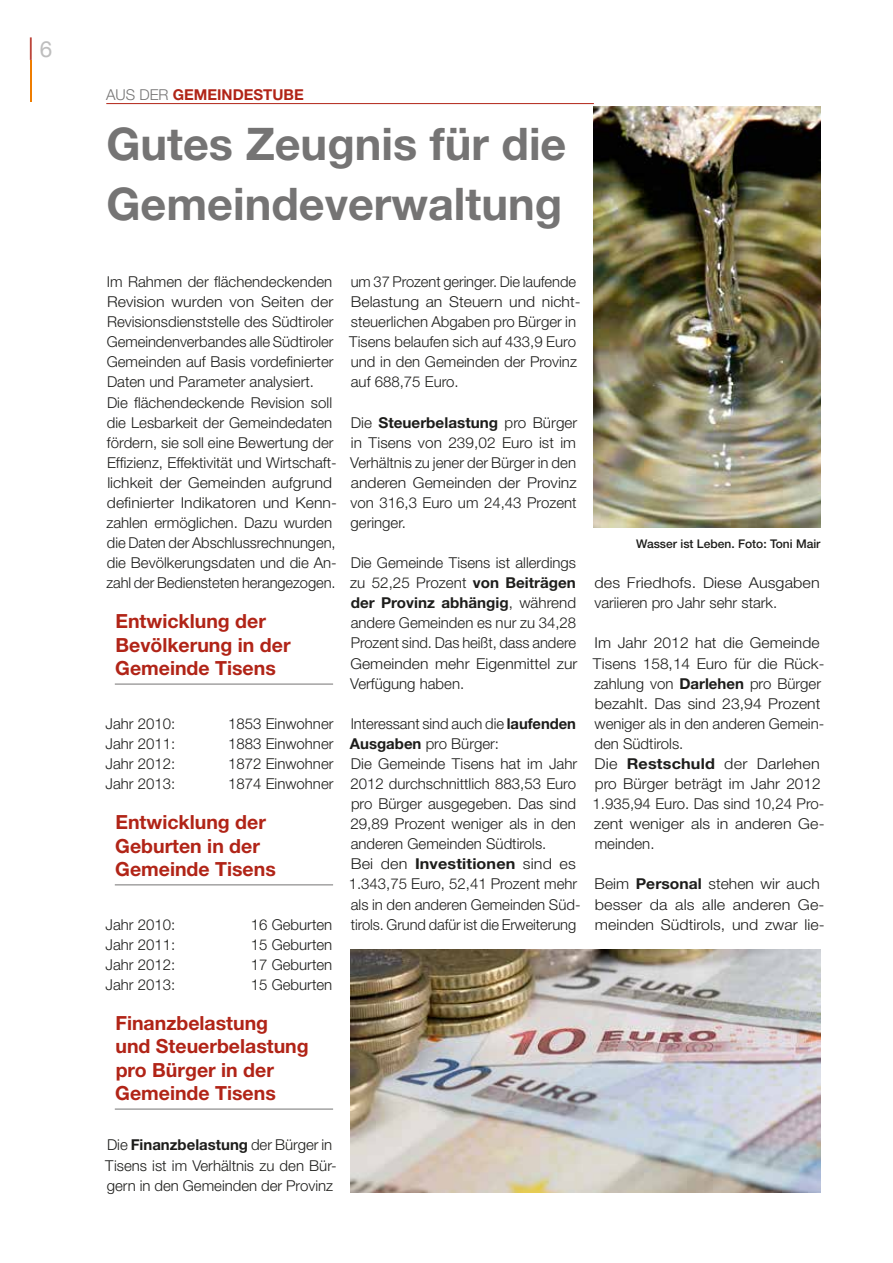
<style>
.page{position:relative;width:893px;height:1263px;background:#fff}
.page>*{position:absolute;margin:0;border:0;box-sizing:border-box;transform-origin:0 0}
.t1{font:700 45px/60px "Helvetica Neue";color:#757474}
.t2{font:22.5px "Helvetica Neue";color:#b12417}
.t3{font:700 19.5px/23.4px "Helvetica Neue";color:#b12417}
.t4{font:300 15px/20.1px "Helvetica Neue";color:#1d1d1b}
.t5{font:300 15px/20.1px "Helvetica Neue";color:#1d1d1b;scale:1.05 1}
.t6{font:300 15px/20.1px "Helvetica Neue";color:#1d1d1b;scale:1.04 1}
.t7{font:300 15px/20.1px "Helvetica Neue";color:#1d1d1b;scale:1.08 1}
.t8{font:700 15px "Helvetica Neue";color:#b12417}
.t9{font:500 12px "Helvetica Neue";color:#1d1d1b}
.s1{color:#bebebe}
.s2{font-weight:300;color:#757474}
.s3{font-weight:700}
</style>
<div class="page">
<hr style="left:106px;top:103px;width:488px;height:1px;background:#b12417">
<hr style="left:115px;top:684px;width:218px;height:1px;background:#757474">
<hr style="left:115px;top:884px;width:218px;height:1px;background:#757474">
<hr style="left:115px;top:1109px;width:218px;height:1px;background:#757474">
<img style="left:594px;top:106px;width:227px;height:422px">
<img style="left:350px;top:950px;width:471px;height:242px">
<hr style="left:30px;top:60px;width:2px;height:41px;background:#ef7d00">
<h2 class="t2" style="left:28px;top:34px;width:25px">| <span class="s1">6</span></h2>
<p class="t8" style="left:106px;top:85px;width:199px"><span class="s2">AUS DER</span> GEMEINDESTUBE</p>
<h1 class="t1" style="left:106px;top:113px;width:461px">Gutes Zeugnis für die<br>Gemeindeverwaltung</h1>
<p class="t4" style="left:106px;top:271px;width:232px">Im Rahmen der flächendeckenden Revision wurden von Seiten der Revisionsdienststelle des Südtiroler Gemeindenverbandes alle Südtiroler Gemeinden auf Basis vordefinierter Daten und Parameter analysiert.<br>Die flächendeckende Revision soll die Lesbarkeit der Gemeindedaten fördern, sie soll eine Bewertung der Effizienz, Effektivität und Wirtschaft&shy;lichkeit der Gemeinden aufgrund definierter Indikatoren und Kenn&shy;zahlen ermöglichen. Dazu wurden die Daten der Abschlussrechnungen, die Bevölkerungsdaten und die An&shy;zahl der Bediensteten herangezogen.</p>
<h3 class="t3" style="left:115px;top:609px;width:177px">Entwicklung der<br>Bevölkerung in der<br>Gemeinde Tisens</h3>
<p class="t4" style="left:106px;top:713px;width:71px">Jahr 2010:</p>
<p class="t4" style="left:228px;top:713px;width:107px">1853 Einwohner</p>
<p class="t4" style="left:106px;top:733px;width:71px">Jahr 2011:</p>
<p class="t4" style="left:228px;top:733px;width:107px">1883 Einwohner</p>
<p class="t4" style="left:106px;top:753px;width:71px">Jahr 2012:</p>
<p class="t4" style="left:228px;top:753px;width:107px">1872 Einwohner</p>
<p class="t4" style="left:106px;top:773px;width:71px">Jahr 2013:</p>
<p class="t4" style="left:228px;top:773px;width:107px">1874 Einwohner</p>
<h3 class="t3" style="left:115px;top:810px;width:162px">Entwicklung der<br>Geburten in der<br>Gemeinde Tisens</h3>
<p class="t4" style="left:106px;top:914px;width:71px">Jahr 2010:</p>
<p class="t4" style="left:251px;top:914px;width:83px">16 Geburten</p>
<p class="t4" style="left:106px;top:934px;width:71px">Jahr 2011:</p>
<p class="t4" style="left:251px;top:934px;width:83px">15 Geburten</p>
<p class="t4" style="left:106px;top:954px;width:71px">Jahr 2012:</p>
<p class="t4" style="left:251px;top:954px;width:83px">17 Geburten</p>
<p class="t4" style="left:106px;top:974px;width:71px">Jahr 2013:</p>
<p class="t4" style="left:251px;top:974px;width:83px">15 Geburten</p>
<h3 class="t3" style="left:115px;top:1011px;width:195px">Finanzbelastung<br>und Steuerbelastung pro Bürger in der<br>Gemeinde Tisens</h3>
<p class="t4" style="left:105px;top:1135px;width:233px">Die <span class="s3">Finanzbelastung</span> der Bürger in<br>Tisens ist im Verhältnis zu den Bür&shy;gern in den Gemeinden der Provinz</p>
<p class="t4" style="left:349px;top:271px;width:233px">um 37 Prozent geringer. Die laufende<br>Belastung an Steuern und nicht&shy;steuerlichen Abgaben pro Bürger in<br>Tisens belaufen sich auf 433,9 Euro und in den Gemeinden der Provinz auf 688,75 Euro.</p>
<p class="t4" style="left:350px;top:412px;width:228px;text-align:justify">Die <span class="s3">Steuerbelastung</span> pro Bürger in Tisens von 239,02 Euro ist im Verhältnis zu jener der Bürger in den anderen Gemeinden der Provinz von 316,3 Euro um 24,43 Prozent geringer.</p>
<p class="t4" style="left:350px;top:552px;width:229px;text-align:justify">Die Gemeinde Tisens ist allerdings zu 52,25 Prozent <span class="s3">von Beiträgen der Provinz abhängig</span>, während andere Gemeinden es nur zu 34,28<br>Prozent sind. Das heißt, dass andere Gemeinden mehr Eigenmittel zur Verfügung haben.</p>
<p class="t4" style="left:349px;top:713px;width:233px">Interessant sind auch die <span class="s3">laufenden<br>Ausgaben</span> pro Bürger:<br>Die Gemeinde Tisens hat im Jahr<br>2012 durchschnittlich 883,53 Euro pro Bürger ausgegeben. Das sind<br>29,89 Prozent weniger als in den anderen Gemeinden Südtirols.<br>Bei den <span class="s3">Investitionen</span> sind es<br>1.343,75 Euro, 52,41 Prozent mehr als in den anderen Gemeinden Süd&shy;tirols. Grund dafür ist die Erweiterung</p>
<p class="t9" style="left:636px;top:537px;width:186px">Wasser ist Leben. Foto: Toni Mair</p>
<p class="t7" style="left:594px;top:572px;width:210px">des Friedhofs. Diese Ausgaben variieren pro Jahr sehr stark.</p>
<p class="t5" style="left:593px;top:633px;width:223px">Im Jahr 2012 hat die Gemeinde<br>Tisens 158,14 Euro für die Rück&shy;zahlung von <span class="s3">Darlehen</span> pro Bürger bezahlt. Das sind 23,94 Prozent weniger als in den anderen Gemein&shy;den Südtirols.<br>Die <span class="s3">Restschuld</span> der Darlehen pro Bürger beträgt im Jahr 2012<br>1.935,94 Euro. Das sind 10,24 Pro&shy;zent weniger als in anderen Ge&shy;meinden.</p>
<p class="t6" style="left:595px;top:874px;width:223px">Beim <span class="s3">Personal</span> stehen wir auch besser da als alle anderen Ge&shy;meinden Südtirols, und zwar lie-</p>
</div>
